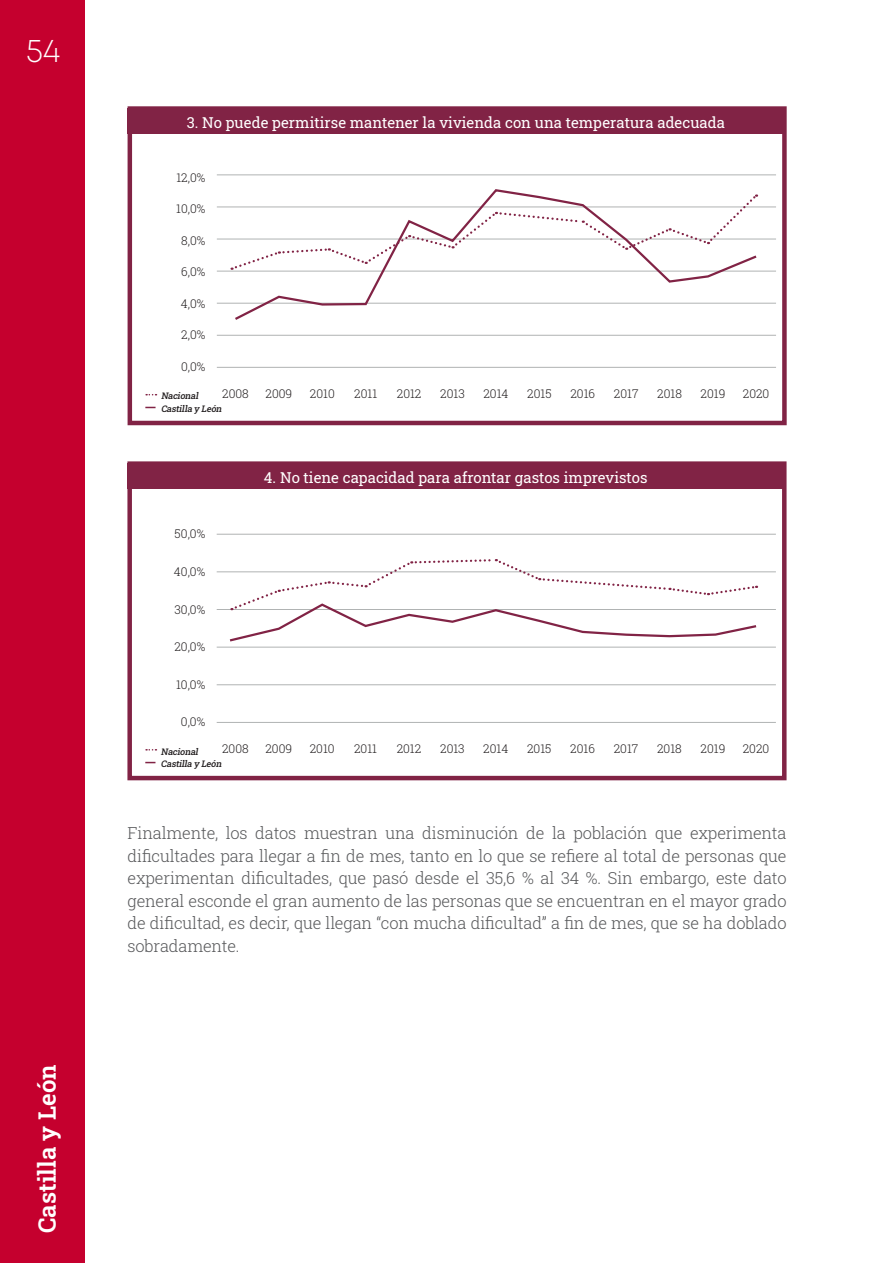
<style>
.page{position:relative;width:893px;height:1263px;background:#fff}
.page>*{position:absolute;margin:0;border:0;box-sizing:border-box;transform-origin:0 0}
.t1{font:300 33px "Mont";color:#fff}
.t2{font:600 24px "Roboto Slab";color:#fff}
.t3{font:300 16.5px/22.5px "Roboto Slab";letter-spacing:-.01em;color:#57585a;text-align:justify}
.t4{font:15px "Roboto Slab";color:#fff}
.t5{font:300 12px "Roboto Slab";color:#231f20}
.t6{font:italic 500 9px "Roboto Slab";color:#231f20}
</style>
<div class="page">
<div style="left:0;top:0;width:85px;height:1263px;background:#c5002e"></div>
<hr style="left:217px;top:367px;width:559px;height:1px;background:#b0b3b3">
<hr style="left:217px;top:175px;width:559px;height:1px;background:#b0b3b3">
<hr style="left:217px;top:335px;width:559px;height:1px;background:#b0b3b3">
<hr style="left:217px;top:207px;width:559px;height:1px;background:#b0b3b3">
<hr style="left:217px;top:271px;width:559px;height:1px;background:#b0b3b3">
<hr style="left:217px;top:239px;width:559px;height:1px;background:#b0b3b3">
<hr style="left:217px;top:303px;width:559px;height:1px;background:#b0b3b3">
<hr style="left:217px;top:722px;width:559px;height:1px;background:#b0b3b3">
<hr style="left:217px;top:534px;width:559px;height:1px;background:#b0b3b3">
<hr style="left:217px;top:647px;width:559px;height:1px;background:#b0b3b3">
<hr style="left:217px;top:572px;width:559px;height:1px;background:#b0b3b3">
<hr style="left:217px;top:609px;width:559px;height:1px;background:#b0b3b3">
<hr style="left:217px;top:684px;width:559px;height:1px;background:#b0b3b3">
<div style="left:128px;top:108px;width:656px;height:25px;background:#812345"></div>
<div style="left:128px;top:106px;width:659px;height:319px;border:4px solid #812345"></div>
<svg style="left:232px;top:189px;width:527px;height:131px"></svg>
<svg style="left:232px;top:194px;width:526px;height:76px"></svg>
<div style="left:128px;top:463px;width:656px;height:25px;background:#812345"></div>
<div style="left:127px;top:461px;width:659px;height:319px;border:4px solid #812345"></div>
<svg style="left:227px;top:559px;width:532px;height:83px"></svg>
<h1 class="t1" style="left:26px;top:30px;width:36px">54</h1>
<h2 class="t2" style="left:31px;top:1233px;width:170px;rotate:-90deg">Castilla y León</h2>
<p class="t4" style="left:187px;top:113px;width:540px">3. No puede permitirse mantener la vivienda con una temperatura adecuada</p>
<p class="t5" style="left:176px;top:169px;width:31px">12,0%</p>
<p class="t5" style="left:176px;top:200px;width:31px">10,0%</p>
<p class="t5" style="left:181px;top:232px;width:26px">8,0%</p>
<p class="t5" style="left:181px;top:263px;width:26px">6,0%</p>
<p class="t5" style="left:181px;top:295px;width:26px">4,0%</p>
<p class="t5" style="left:181px;top:326px;width:26px">2,0%</p>
<p class="t5" style="left:181px;top:358px;width:26px">0,0%</p>
<p class="t6" style="left:161px;top:390px;width:41px">Nacional</p>
<p class="t5" style="left:222px;top:385px;width:28px">2008</p>
<p class="t5" style="left:266px;top:385px;width:28px">2009</p>
<p class="t5" style="left:310px;top:385px;width:26px">2010</p>
<p class="t5" style="left:354px;top:385px;width:25px">2011</p>
<p class="t5" style="left:397px;top:385px;width:26px">2012</p>
<p class="t5" style="left:440px;top:385px;width:26px">2013</p>
<p class="t5" style="left:483px;top:385px;width:27px">2014</p>
<p class="t5" style="left:527px;top:385px;width:26px">2015</p>
<p class="t5" style="left:570px;top:385px;width:26px">2016</p>
<p class="t5" style="left:614px;top:385px;width:26px">2017</p>
<p class="t5" style="left:657px;top:385px;width:26px">2018</p>
<p class="t5" style="left:701px;top:385px;width:26px">2019</p>
<p class="t6" style="left:161px;top:403px;width:64px">Castilla y León</p>
<p class="t5" style="left:743px;top:385px;width:28px">2020</p>
<p class="t5" style="left:175px;top:526px;width:32px">50,0%</p>
<p class="t5" style="left:174px;top:563px;width:33px">40,0%</p>
<p class="t5" style="left:174px;top:601px;width:32px">30,0%</p>
<p class="t5" style="left:174px;top:638px;width:32px">20,0%</p>
<p class="t5" style="left:176px;top:676px;width:31px">10,0%</p>
<p class="t5" style="left:181px;top:713px;width:26px">0,0%</p>
<p class="t4" style="left:264px;top:468px;width:385px">4. No tiene capacidad para afrontar gastos imprevistos</p>
<p class="t6" style="left:161px;top:745px;width:41px">Nacional</p>
<p class="t5" style="left:222px;top:740px;width:28px">2008</p>
<p class="t5" style="left:265px;top:740px;width:28px">2009</p>
<p class="t5" style="left:310px;top:740px;width:26px">2010</p>
<p class="t5" style="left:354px;top:740px;width:25px">2011</p>
<p class="t5" style="left:397px;top:740px;width:26px">2012</p>
<p class="t5" style="left:440px;top:740px;width:26px">2013</p>
<p class="t5" style="left:483px;top:740px;width:27px">2014</p>
<p class="t5" style="left:527px;top:740px;width:26px">2015</p>
<p class="t5" style="left:570px;top:740px;width:26px">2016</p>
<p class="t5" style="left:614px;top:740px;width:26px">2017</p>
<p class="t5" style="left:657px;top:740px;width:26px">2018</p>
<p class="t5" style="left:700px;top:740px;width:26px">2019</p>
<p class="t6" style="left:161px;top:758px;width:64px">Castilla y León</p>
<p class="t5" style="left:743px;top:740px;width:28px">2020</p>
<p class="t3" style="left:128px;top:821px;width:661px">Finalmente, los datos muestran una disminución de la población que experimenta dificultades para llegar a fin de mes, tanto en lo que se refiere al total de personas que experimentan dificultades, que pasó desde el 35,6 % al 34 %. Sin embargo, este dato general esconde el gran aumento de las personas que se encuentran en el mayor grado de dificultad, es decir, que llegan “con mucha dificultad” a fin de mes, que se ha doblado sobradamente.</p>
</div>
